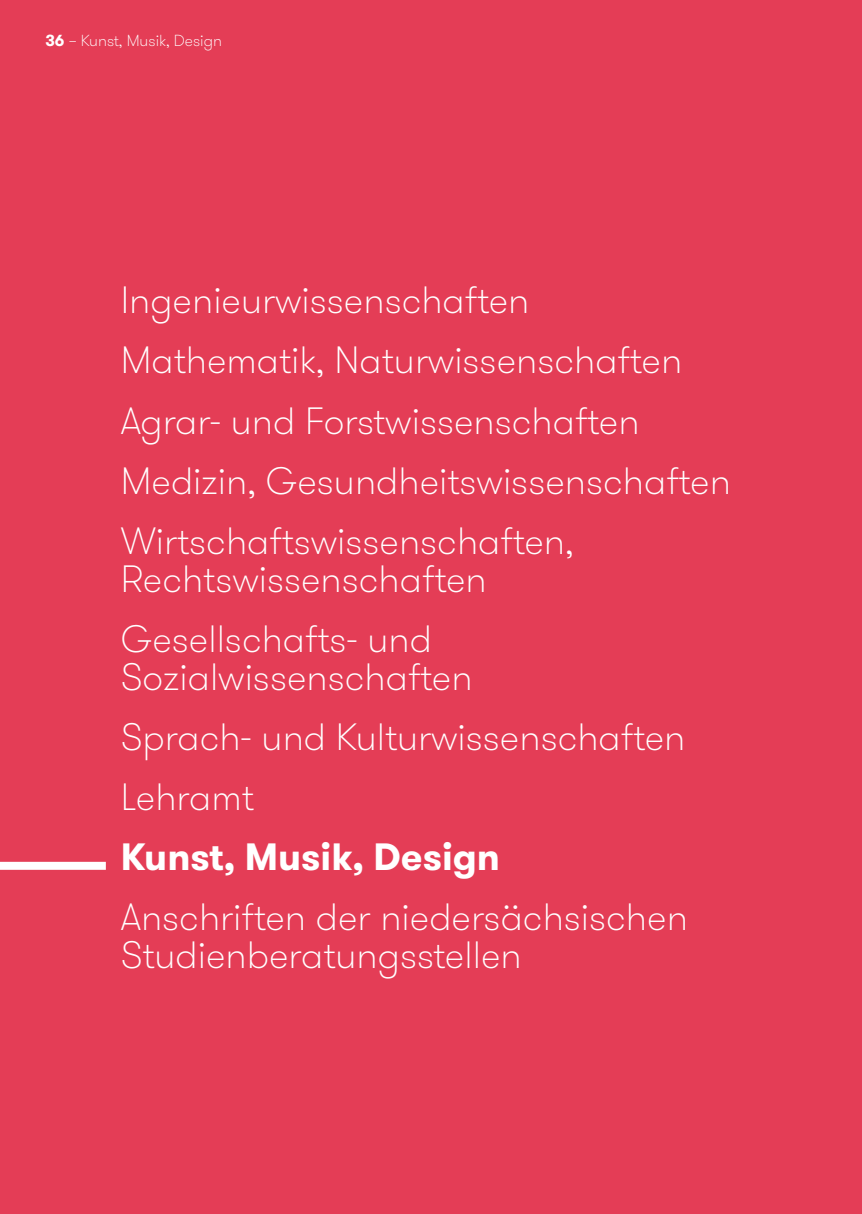
<style>
.page{position:relative;width:862px;height:1214px;background:#fff}
.page>*{position:absolute;margin:0;border:0;box-sizing:border-box;transform-origin:0 0}
.t1{font:100 38px/60px "GT Walsheim";color:#fff}
.t2{font:700 38px "GT Walsheim";color:#fff}
.t3{font:100 16px "GT Walsheim";color:#fff}
.s1{font-weight:700}
</style>
<div class="page">
<div style="left:0;top:0;width:862px;height:1213px;background:#e43d56"></div>
<div style="left:0;top:861px;width:106px;height:8px;background:#fff"></div>
<p class="t3" style="left:45px;top:30px;width:178px"><span class="s1">36</span> – Kunst, Musik, Design</p>
<p class="t3" style="left:81px;top:30px;width:170px">Studienberatungsstellen</p>
<p class="t1" style="left:121px;top:271px;width:611px">Ingenieurwissenschaften Mathematik, Naturwissenschaften Agrar- und Forstwissenschaften Medizin, Gesundheitswissenschaften Wirtschaftswissenschaften,</p>
<p class="t1" style="left:121px;top:549px;width:367px">Rechtswissenschaften<br>Gesellschafts- und</p>
<p class="t1" style="left:121px;top:647px;width:566px">Sozialwissenschaften<br>Sprach- und Kulturwissenschaften<br>Lehramt</p>
<p class="t2" style="left:121px;top:831px;width:381px">Kunst, Musik, Design</p>
<p class="t1" style="left:121px;top:898px;width:568px;line-height:38px">Anschriften der niedersächsischen<br>Studienberatungsstellen</p>
</div>
